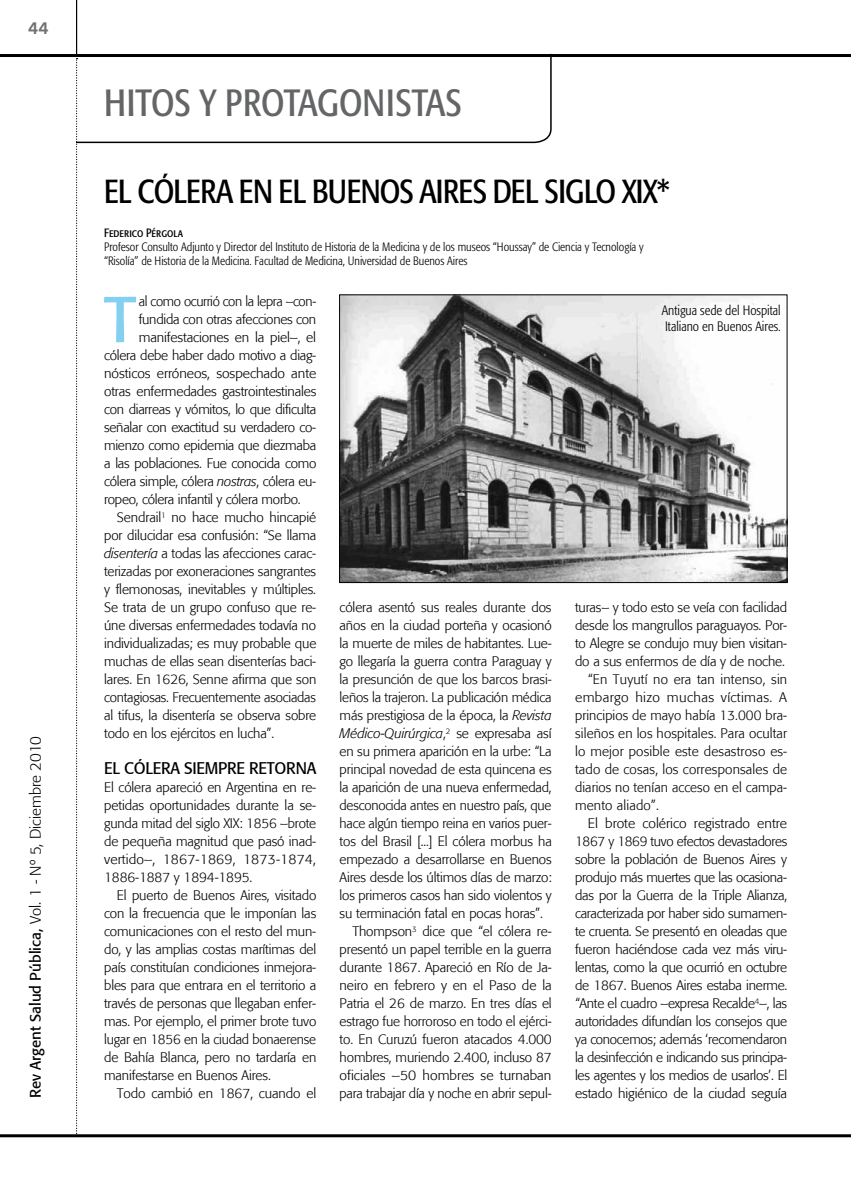
<style>
.page{position:relative;width:851px;height:1191px;background:#fff}
.page>*{position:absolute;margin:0;border:0;box-sizing:border-box;transform-origin:0 0}
.t1{font:64.05px "Formata";color:#84d0f0}
.t2{font:condensed 37.5px "Formata";color:#646567}
.t3{font:condensed 33px "Formata";letter-spacing:-.02em;color:#000}
.t4{font:500 18px "Klavika";color:#707172}
.t5{font:16.5px "Formata";color:#000;scale:.96 1}
.t6{font:300 15px "Formata";color:#000}
.t7{font:300 13.5px/18px "Formata";letter-spacing:-.01em;color:#000;text-align:justify}
.t8{font:300 13.5px "Formata";letter-spacing:.01em;color:#000}
.t9{font:300 condensed 13.5px/16.5px "Formata";color:#000}
.t10{font:italic 300 13.5px "Formata";letter-spacing:-.005em;color:#000}
.t11{font:300 13.5px "Formata";letter-spacing:.025em;color:#000}
.t12{font:300 condensed 12px/14.2px "Formata";color:#000}
.t13{font:12px "Formata Condensed SC";color:#000}
.s1{font-weight:400}
.s2{font-style:italic}
.s3{font-style:normal}
</style>
<div class="page">
<hr style="left:0;top:54px;width:850px;height:3px;background:#000">
<hr style="left:0;top:1134px;width:850px;height:3px;background:#000">
<hr style="left:76px;top:0;width:1px;height:54px;background:#000">
<svg style="left:76px;top:144px;width:2px;height:991px"></svg>
<svg style="left:76px;top:52px;width:476px;height:92px"></svg>
<img style="left:341px;top:297px;width:444px;height:284px">
<div style="left:339px;top:295px;width:448px;height:288px;border:1px solid #000"></div>
<h3 class="t4" style="left:28px;top:19px;width:22px">44</h3>
<p class="t6" style="left:27px;top:1098px;width:364px;rotate:-90deg"><span class="s1">REV ARGENT SALUD PÚBLICA,</span> Vol. 1 - Nº 5, Diciembre 2010</p>
<h2 class="t2" style="left:104px;top:80px;width:18px">HITO</h2>
<h2 class="t2" style="left:174px;top:80px;width:71px">S Y PROTAGO</h2>
<h2 class="t2" style="left:362px;top:80px;width:101px">NISTAS</h2>
<h3 class="t3" style="left:104px;top:172px;width:51px">EL CÓLERA</h3>
<h3 class="t3" style="left:239px;top:172px;width:334px">EN EL BUENOS AIRES DEL SIGLO</h3>
<h3 class="t3" style="left:621px;top:172px;width:50px">XIX*</h3>
<p class="t13" style="left:104px;top:225px;width:80px">Federico Pérgola</p>
<p class="t12" style="left:104px;top:240px;width:541px">Profesor Consulto Adjunto y Director del Instituto de Historia de la Medicina y de los museos “Houssay” de Ciencia y Tecnología y “Risolía” de Historia de la Medicina. Facultad de Medicina, Universidad de Buenos Aires</p>
<h1 class="t1" style="left:104px;top:281px;width:33px">T</h1>
<p class="t7" style="left:139px;top:292px;width:179px">al como ocurrió con la lepra –con-</p>
<p class="t7" style="left:139px;top:310px;width:179px">fundida con otras afecciones con</p>
<p class="t7" style="left:139px;top:328px;width:179px">manifestaciones en la piel–, el</p>
<p class="t7" style="left:104px;top:346px;width:213px">cólera debe haber dado motivo a diag-</p>
<p class="t7" style="left:104px;top:364px;width:214px">nósticos erróneos, sospechado ante</p>
<p class="t7" style="left:104px;top:382px;width:214px">otras enfermedades gastrointestinales</p>
<p class="t7" style="left:104px;top:400px;width:214px">con diarreas y vómitos, lo que dificulta</p>
<p class="t7" style="left:104px;top:418px;width:213px">señalar con exactitud su verdadero co-</p>
<p class="t7" style="left:104px;top:436px;width:214px">mienzo como epidemia que diezmaba</p>
<p class="t7" style="left:104px;top:454px;width:214px">a las poblaciones. Fue conocida como</p>
<p class="t7" style="left:104px;top:472px;width:213px">cólera simple, cólera <span class="s2">nostras</span>, cólera eu-</p>
<p class="t7" style="left:104px;top:490px;width:198px">ropeo, cólera infantil y cólera morbo.</p>
<p class="t7" style="left:117px;top:508px;width:201px">Sendrail<sup>1</sup> no hace mucho hincapié</p>
<p class="t7" style="left:104px;top:526px;width:214px">por dilucidar esa confusión: “Se llama</p>
<p class="t7" style="left:104px;top:544px;width:213px"><span class="s2">disentería</span> a todas las afecciones carac-</p>
<p class="t7" style="left:104px;top:562px;width:213px">terizadas por exoneraciones sangrantes</p>
<p class="t7" style="left:104px;top:580px;width:213px">y flemonosas, inevitables y múltiples.</p>
<p class="t7" style="left:104px;top:598px;width:213px">Se trata de un grupo confuso que re-</p>
<p class="t7" style="left:104px;top:616px;width:213px">úne diversas enfermedades todavía no</p>
<p class="t7" style="left:104px;top:634px;width:214px">individualizadas; es muy probable que</p>
<p class="t7" style="left:104px;top:652px;width:213px">muchas de ellas sean disenterías baci-</p>
<p class="t7" style="left:104px;top:670px;width:214px">lares. En 1626, Senne afirma que son</p>
<p class="t7" style="left:104px;top:688px;width:213px">contagiosas. Frecuentemente asociadas</p>
<p class="t7" style="left:104px;top:706px;width:214px">al tifus, la disentería se observa sobre</p>
<p class="t7" style="left:104px;top:724px;width:171px">todo en los ejércitos en lucha”.</p>
<p class="t5" style="left:104px;top:758px;width:32px">EL CÓLERA</p>
<p class="t5" style="left:184px;top:758px;width:10px">SIEMPRE</p>
<p class="t5" style="left:249px;top:758px;width:11px">RETORNA</p>
<p class="t7" style="left:104px;top:778px;width:213px">El cólera apareció en Argentina en re&shy;petidas oportunidades durante la se&shy;gunda mitad del siglo XIX: 1856 –brote de pequeña magnitud que pasó inad&shy;vertido–, 1867-1869, 1873-1874, 1886-1887 y 1894-1895.</p>
<p class="t7" style="left:104px;top:886px;width:214px;text-indent:13px">El puerto de Buenos Aires, visitado con la frecuencia que le imponían las comunicaciones con el resto del mun&shy;do, y las amplias costas marítimas del país constituían condiciones inmejora&shy;bles para que entrara en el territorio a través de personas que llegaban enfer&shy;mas. Por ejemplo, el primer brote tuvo lugar en 1856 en la ciudad bonaerense de Bahía Blanca, pero no tardaría en manifestarse en Buenos Aires.</p>
<p class="t7" style="left:117px;top:1084px;width:201px">Todo cambió en 1867, cuando el</p>
<p class="t7" style="left:339px;top:598px;width:213px">cólera asentó sus reales durante dos</p>
<p class="t7" style="left:339px;top:616px;width:214px">años en la ciudad porteña y ocasionó</p>
<p class="t7" style="left:339px;top:634px;width:213px">la muerte de miles de habitantes. Lue-</p>
<p class="t7" style="left:339px;top:652px;width:214px">go llegaría la guerra contra Paraguay y</p>
<p class="t7" style="left:339px;top:670px;width:213px">la presunción de que los barcos brasi-</p>
<p class="t7" style="left:339px;top:688px;width:213px">leños la trajeron. La publicación médica</p>
<p class="t7" style="left:339px;top:706px;width:213px">más prestigiosa de la época, la <span class="s2">Revista</span></p>
<p class="t10" style="left:339px;top:725px;width:213px">Médico-Quirúrgica<span class="s3">,</span><sup>2</sup> <span class="s3">se expresaba así</span></p>
<p class="t7" style="left:339px;top:742px;width:213px">en su primera aparición en la urbe: “La</p>
<p class="t7" style="left:339px;top:760px;width:214px">principal novedad de esta quincena es</p>
<p class="t7" style="left:339px;top:778px;width:213px">la aparición de una nueva enfermedad,</p>
<p class="t7" style="left:339px;top:796px;width:213px">desconocida antes en nuestro país, que</p>
<p class="t7" style="left:339px;top:814px;width:213px">hace algún tiempo reina en varios puer-</p>
<p class="t7" style="left:339px;top:832px;width:214px">tos del Brasil [...] El cólera morbus ha</p>
<p class="t7" style="left:339px;top:850px;width:214px">empezado a desarrollarse en Buenos</p>
<p class="t7" style="left:339px;top:868px;width:214px">Aires desde los últimos días de marzo:</p>
<p class="t7" style="left:339px;top:886px;width:214px">los primeros casos han sido violentos y</p>
<p class="t7" style="left:339px;top:904px;width:205px">su terminación fatal en pocas horas”.</p>
<p class="t7" style="left:352px;top:922px;width:201px">Thompson<sup>3</sup> dice que “el cólera re-</p>
<p class="t7" style="left:339px;top:940px;width:214px">presentó un papel terrible en la guerra</p>
<p class="t7" style="left:339px;top:958px;width:213px">durante 1867. Apareció en Río de Ja-</p>
<p class="t7" style="left:339px;top:976px;width:213px">neiro en febrero y en el Paso de la</p>
<p class="t7" style="left:339px;top:994px;width:214px">Patria el 26 de marzo. En tres días el</p>
<p class="t7" style="left:339px;top:1012px;width:213px">estrago fue horroroso en todo el ejérci-</p>
<p class="t7" style="left:339px;top:1030px;width:214px">to. En Curuzú fueron atacados 4.000</p>
<p class="t7" style="left:339px;top:1048px;width:214px">hombres, muriendo 2.400, incluso 87</p>
<p class="t7" style="left:339px;top:1066px;width:213px">oficiales –50 hombres se turnaban</p>
<p class="t7" style="left:339px;top:1084px;width:213px">para trabajar día y noche en abrir sepul-</p>
<p class="t9" style="left:661px;top:302px;width:120px">Antigua sede del Hospital<br>Italiano en Buenos Aires.</p>
<p class="t7" style="left:575px;top:598px;width:213px">turas– y todo esto se veía con facilidad</p>
<p class="t7" style="left:575px;top:616px;width:213px">desde los mangrullos paraguayos. Por-</p>
<p class="t7" style="left:575px;top:634px;width:213px">to Alegre se condujo muy bien visitan-</p>
<p class="t7" style="left:575px;top:652px;width:211px">do a sus enfermos de día y de noche.</p>
<p class="t8" style="left:587px;top:671px;width:201px">“En Tuyutí no era tan intenso, sin</p>
<p class="t11" style="left:575px;top:689px;width:213px">embargo hizo muchas víctimas. A</p>
<p class="t7" style="left:575px;top:706px;width:213px">principios de mayo había 13.000 bra-</p>
<p class="t8" style="left:575px;top:725px;width:213px">sileños en los hospitales. Para ocultar</p>
<p class="t8" style="left:575px;top:743px;width:213px">lo mejor posible este desastroso es-</p>
<p class="t8" style="left:575px;top:761px;width:214px">tado de cosas, los corresponsales de</p>
<p class="t7" style="left:575px;top:778px;width:213px">diarios no tenían acceso en el campa-</p>
<p class="t8" style="left:575px;top:797px;width:85px">mento aliado”.</p>
<p class="t7" style="left:587px;top:814px;width:201px">El brote colérico registrado entre</p>
<p class="t7" style="left:575px;top:832px;width:214px">1867 y 1869 tuvo efectos devastadores</p>
<p class="t7" style="left:575px;top:850px;width:213px">sobre la población de Buenos Aires y</p>
<p class="t7" style="left:575px;top:868px;width:213px">produjo más muertes que las ocasiona-</p>
<p class="t7" style="left:575px;top:886px;width:214px">das por la Guerra de la Triple Alianza,</p>
<p class="t7" style="left:575px;top:904px;width:213px">caracterizada por haber sido sumamen-</p>
<p class="t7" style="left:575px;top:922px;width:214px">te cruenta. Se presentó en oleadas que</p>
<p class="t7" style="left:575px;top:940px;width:213px">fueron haciéndose cada vez más viru-</p>
<p class="t7" style="left:575px;top:958px;width:214px">lentas, como la que ocurrió en octubre</p>
<p class="t7" style="left:575px;top:976px;width:214px">de 1867. Buenos Aires estaba inerme.</p>
<p class="t7" style="left:575px;top:994px;width:213px">“Ante el cuadro –expresa Recalde<sup>4</sup>–, las</p>
<p class="t7" style="left:575px;top:1012px;width:214px">autoridades difundían los consejos que</p>
<p class="t7" style="left:575px;top:1030px;width:213px">ya conocemos; además ‘recomendaron</p>
<p class="t7" style="left:575px;top:1048px;width:213px">la desinfección e indicando sus principa-</p>
<p class="t7" style="left:575px;top:1066px;width:214px">les agentes y los medios de usarlos’. El</p>
<p class="t7" style="left:575px;top:1084px;width:213px">estado higiénico de la ciudad seguía</p>
</div>
